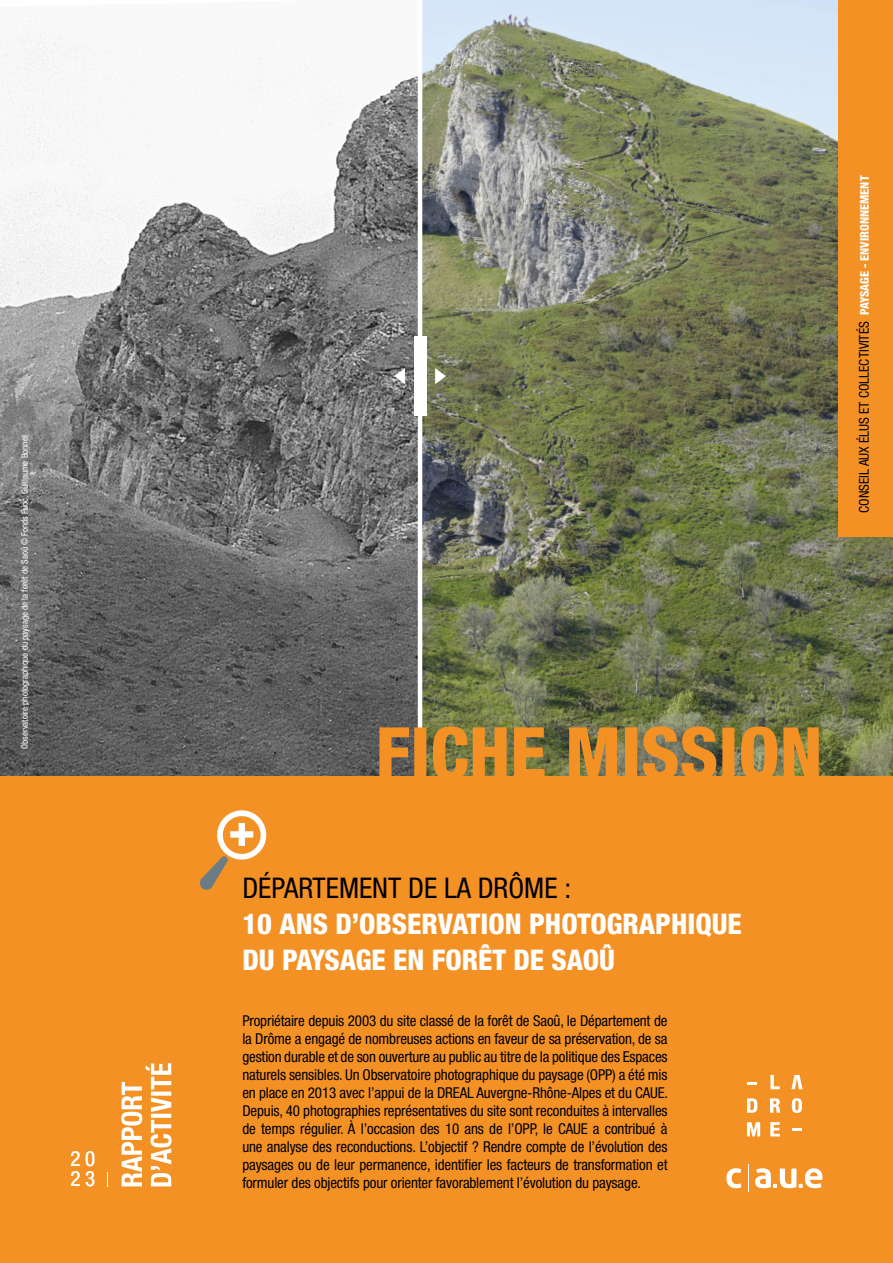
<style>
.page{position:relative;width:893px;height:1263px;background:#fff}
.page>*{position:absolute;margin:0;border:0;box-sizing:border-box;transform-origin:0 0}
.t1{font:800 condensed 28.5px/36px "Helvetica Neue LT Pro";color:#fff}
.t2{font:condensed 28.5px "Helvetica Neue LT Pro";color:#000}
.t3{font:condensed 21px/20.4px "Helvetica Neue LT Pro";color:#fff}
.t4{font:condensed 15px/18px "Helvetica Neue LT Pro";letter-spacing:-.01em;color:#000;text-align:justify}
.t5{font:condensed 13.5px "Helvetica Neue LT Pro";color:#000}
.t6{font:condensed 9px "Helvetica Neue LT Pro";color:#fff}
.s1{font-weight:800;font-size:12px;color:#fff}
</style>
<div class="page">
<img style="left:0;top:11px;width:418px;height:765px">
<img style="left:422px;top:0;width:471px;height:776px">
<div style="left:0;top:776px;width:893px;height:487px;background:#f39125"></div>
<div style="left:839px;top:0;width:54px;height:536px;background:#f39125"></div>
<svg style="left:726px;top:1168px;width:15px;height:20px"></svg>
<svg style="left:755px;top:1168px;width:67px;height:20px"></svg>
<svg style="left:748px;top:1164px;width:1px;height:27px"></svg>
<svg style="left:770px;top:1075px;width:10px;height:14px"></svg>
<svg style="left:747px;top:1082px;width:9px;height:3px"></svg>
<svg style="left:747px;top:1098px;width:10px;height:15px"></svg>
<svg style="left:747px;top:1122px;width:13px;height:14px"></svg>
<svg style="left:770px;top:1122px;width:10px;height:14px"></svg>
<svg style="left:770px;top:1098px;width:10px;height:15px"></svg>
<svg style="left:792px;top:1128px;width:9px;height:2px"></svg>
<svg style="left:791px;top:1075px;width:11px;height:14px"></svg>
<svg style="left:792px;top:1098px;width:10px;height:15px"></svg>
<svg style="left:121px;top:1063px;width:51px;height:123px"></svg>
<svg style="left:199px;top:810px;width:68px;height:80px"></svg>
<div style="left:414px;top:336px;width:12px;height:80px;background:#fff"></div>
<svg style="left:394px;top:368px;width:11px;height:16px"></svg>
<svg style="left:435px;top:368px;width:11px;height:16px"></svg>
<svg style="left:379px;top:726px;width:440px;height:50px;background:#bb8335"></svg>
<p class="t6" style="left:19px;top:749px;width:315px;rotate:-90deg">Observatoire photographique du paysage de la forêt de Saoû © Fonds Fuoc, Guillaume Bonnel</p>
<h2 class="t3" style="left:71px;top:1148px;width:26px">20<br>23</h2>
<p class="t5" style="left:856px;top:513px;width:339px;rotate:-90deg">CONSEIL AUX ÉLUS ET COLLECTIVITÉS <span class="s1">PAYSAGE - ENVIRONNEMENT</span></p>
<h1 class="t2" style="left:242px;top:871px;width:330px">DÉPARTEMENT DE LA DRÔME :</h1>
<h1 class="t1" style="left:242px;top:905px;width:501px">10 ANS D’OBSERVATION PHOTOGRAPHIQUE<br>DU PAYSAGE EN FORÊT DE SAOÛ</h1>
<p class="t4" style="left:242px;top:1012px;width:427px">Propriétaire depuis 2003 du site classé de la forêt de Saoû, le Département de la Drôme a engagé de nombreuses actions en faveur de sa préservation, de sa gestion durable et de son ouverture au public au titre de la politique des Espaces naturels sensibles. Un Observatoire photographique du paysage (OPP) a été mis en place en 2013 avec l’appui de la DREAL Auvergne-Rhône-Alpes et du CAUE.<br>Depuis, 40 photographies représentatives du site sont reconduites à intervalles de temps régulier. À l’occasion des 10 ans de l’OPP, le CAUE a contribué à une analyse des reconductions. L’objectif ? Rendre compte de l’évolution des paysages ou de leur permanence, identifier les facteurs de transformation et formuler des objectifs pour orienter favorablement l’évolution du paysage.</p>
</div>
